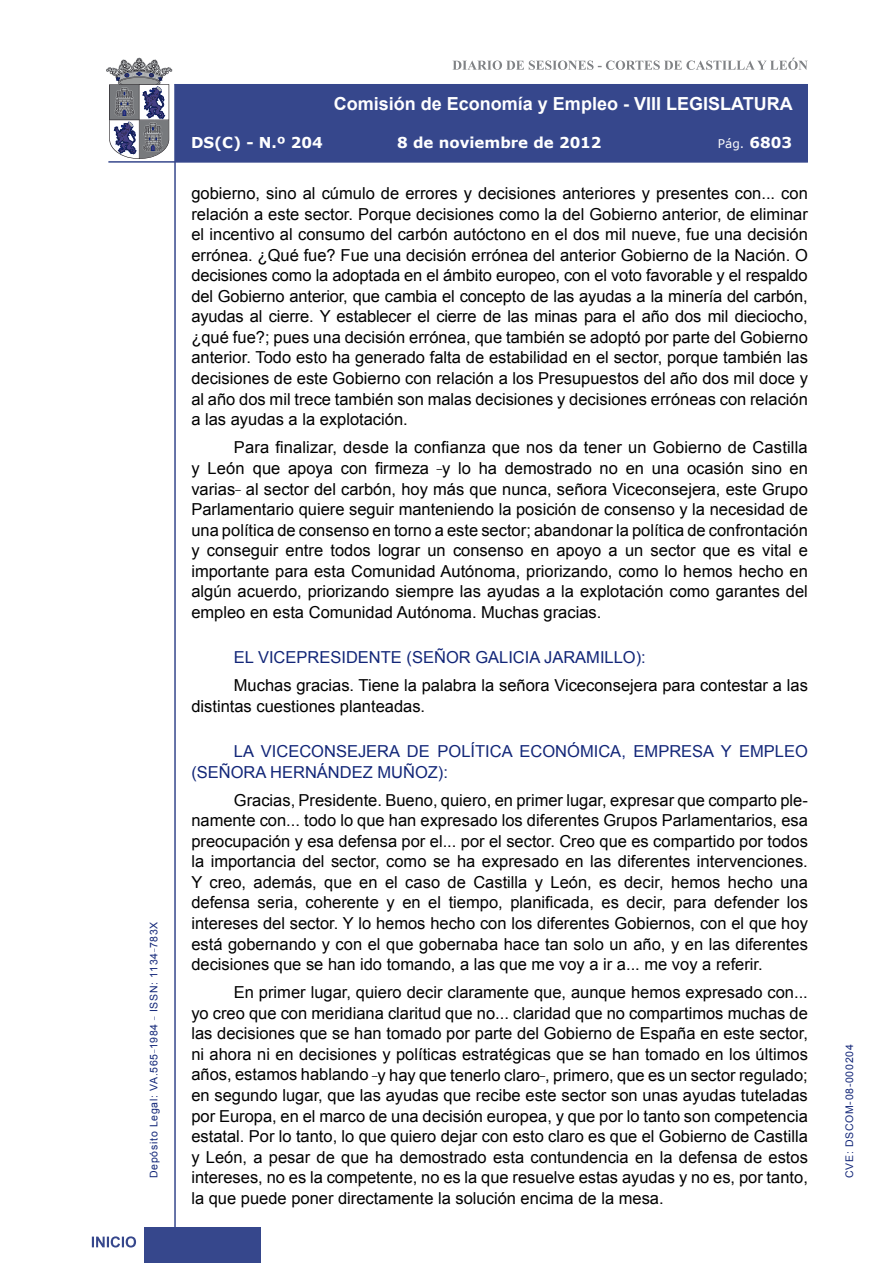
<style>
.page{position:relative;width:893px;height:1263px;background:#fff}
.page>*{position:absolute;margin:0;border:0;box-sizing:border-box;transform-origin:0 0}
.t1{font:700 18px "Arial";color:#fff}
.t2{font:16.5px/20.5px "Arial";color:#000;text-align:justify}
.t3{font:16.5px/20.5px "Arial";color:#122678}
.t4{font:700 15px "Verdana";color:#fff}
.t5{font:12px "Verdana";color:#fff}
.t6{font:10.5px "Arial";letter-spacing:.065em;color:#122678}
.s1{font-weight:700;font-size:15px}
</style>
<div class="page">
<svg style="left:452px;top:58px;width:356px;height:12px"></svg>
<hr style="left:174px;top:84px;width:2px;height:1179px;background:#36478c">
<div style="left:144px;top:1227px;width:117px;height:36px;background:#36478c"></div>
<div style="left:175px;top:84px;width:633px;height:78px;background:#36478c"></div>
<hr style="left:108px;top:161px;width:700px;height:2px;background:#36478c">
<svg style="left:92px;top:1236px;width:44px;height:11px"></svg>
<svg style="left:106px;top:58px;width:66px;height:101px"></svg>
<p class="t6" style="left:147px;top:1178px;width:258px;rotate:-90deg">Depósito Legal: VA.565<sup>_</sup>1984 <sup>_</sup> ISSN: 1134<sup>_</sup>783X</p>
<p class="t1" style="left:334px;top:92px;width:460px">Comisión de Economía y Empleo - VIII LEGISLATURA</p>
<p class="t4" style="left:191px;top:132px;width:133px">DS(C) - N.º 204</p>
<p class="t4" style="left:397px;top:132px;width:206px">8 de noviembre de 2012</p>
<p class="t5" style="left:718px;top:135px;width:76px">Pág. <span class="s1">6803</span></p>
<p class="t2" style="left:191px;top:183px;width:618px">gobierno, sino al cúmulo de errores y decisiones anteriores y presentes con... con relación a este sector. Porque decisiones como la del Gobierno anterior, de eliminar el incentivo al consumo del carbón autóctono en el dos mil nueve, fue una decisión errónea. ¿Qué fue? Fue una decisión errónea del anterior Gobierno de la Nación. O decisiones como la adoptada en el ámbito europeo, con el voto favorable y el respaldo del Gobierno anterior, que cambia el concepto de las ayudas a la minería del carbón, ayudas al cierre. Y establecer el cierre de las minas para el año dos mil dieciocho, ¿qué fue?; pues una decisión errónea, que también se adoptó por parte del Gobierno anterior. Todo esto ha generado falta de estabilidad en el sector, porque también las decisiones de este Gobierno con relación a los Presupuestos del año dos mil doce y al año dos mil trece también son malas decisiones y decisiones erróneas con relación a las ayudas a la explotación.</p>
<p class="t2" style="left:191px;top:437px;width:618px;text-indent:43px">Para finalizar, desde la confianza que nos da tener un Gobierno de Castilla y León que apoya con firmeza <sup>_</sup>y lo ha demostrado no en una ocasión sino en varias<sup>_</sup> al sector del carbón, hoy más que nunca, señora Viceconsejera, este Grupo Parlamentario quiere seguir manteniendo la posición de consenso y la necesidad de una política de consenso en torno a este sector; abandonar la política de confrontación y conseguir entre todos lograr un consenso en apoyo a un sector que es vital e importante para esta Comunidad Autónoma, priorizando, como lo hemos hecho en algún acuerdo, priorizando siempre las ayudas a la explotación como garantes del empleo en esta Comunidad Autónoma. Muchas gracias.</p>
<p class="t3" style="left:234px;top:647px;width:413px">EL VICEPRESIDENTE (SEÑOR GALICIA JARAMILLO):</p>
<p class="t2" style="left:191px;top:675px;width:618px;text-indent:43px">Muchas gracias. Tiene la palabra la señora Viceconsejera para contestar a las distintas cuestiones planteadas.</p>
<p class="t3" style="left:191px;top:741px;width:618px;text-indent:43px">LA VICECONSEJERA DE POLÍTICA ECONÓMICA, EMPRESA Y EMPLEO (SEÑORA HERNÁNDEZ MUÑOZ):</p>
<p class="t2" style="left:191px;top:790px;width:618px;text-indent:43px">Gracias, Presidente. Bueno, quiero, en primer lugar, expresar que comparto ple&shy;namente con... todo lo que han expresado los diferentes Grupos Parlamentarios, esa preocupación y esa defensa por el... por el sector. Creo que es compartido por todos la importancia del sector, como se ha expresado en las diferentes intervenciones.<br>Y creo, además, que en el caso de Castilla y León, es decir, hemos hecho una defensa seria, coherente y en el tiempo, planificada, es decir, para defender los intereses del sector. Y lo hemos hecho con los diferentes Gobiernos, con el que hoy está gobernando y con el que gobernaba hace tan solo un año, y en las diferentes decisiones que se han ido tomando, a las que me voy a ir a... me voy a referir.</p>
<p class="t2" style="left:191px;top:982px;width:618px;text-indent:43px">En primer lugar, quiero decir claramente que, aunque hemos expresado con... yo creo que con meridiana claritud que no... claridad que no compartimos muchas de las decisiones que se han tomado por parte del Gobierno de España en este sector, ni ahora ni en decisiones y políticas estratégicas que se han tomado en los últimos años, estamos hablando <sup>_</sup>y hay que tenerlo claro<sup>_</sup>, primero, que es un sector regulado; en segundo lugar, que las ayudas que recibe este sector son unas ayudas tuteladas por Europa, en el marco de una decisión europea, y que por lo tanto son competencia estatal. Por lo tanto, lo que quiero dejar con esto claro es que el Gobierno de Castilla y León, a pesar de que ha demostrado esta contundencia en la defensa de estos intereses, no es la competente, no es la que resuelve estas ayudas y no es, por tanto, la que puede poner directamente la solución encima de la mesa.</p>
<p class="t6" style="left:843px;top:1178px;width:135px;rotate:-90deg">CVE: DSCOM-08-000204</p>
</div>
